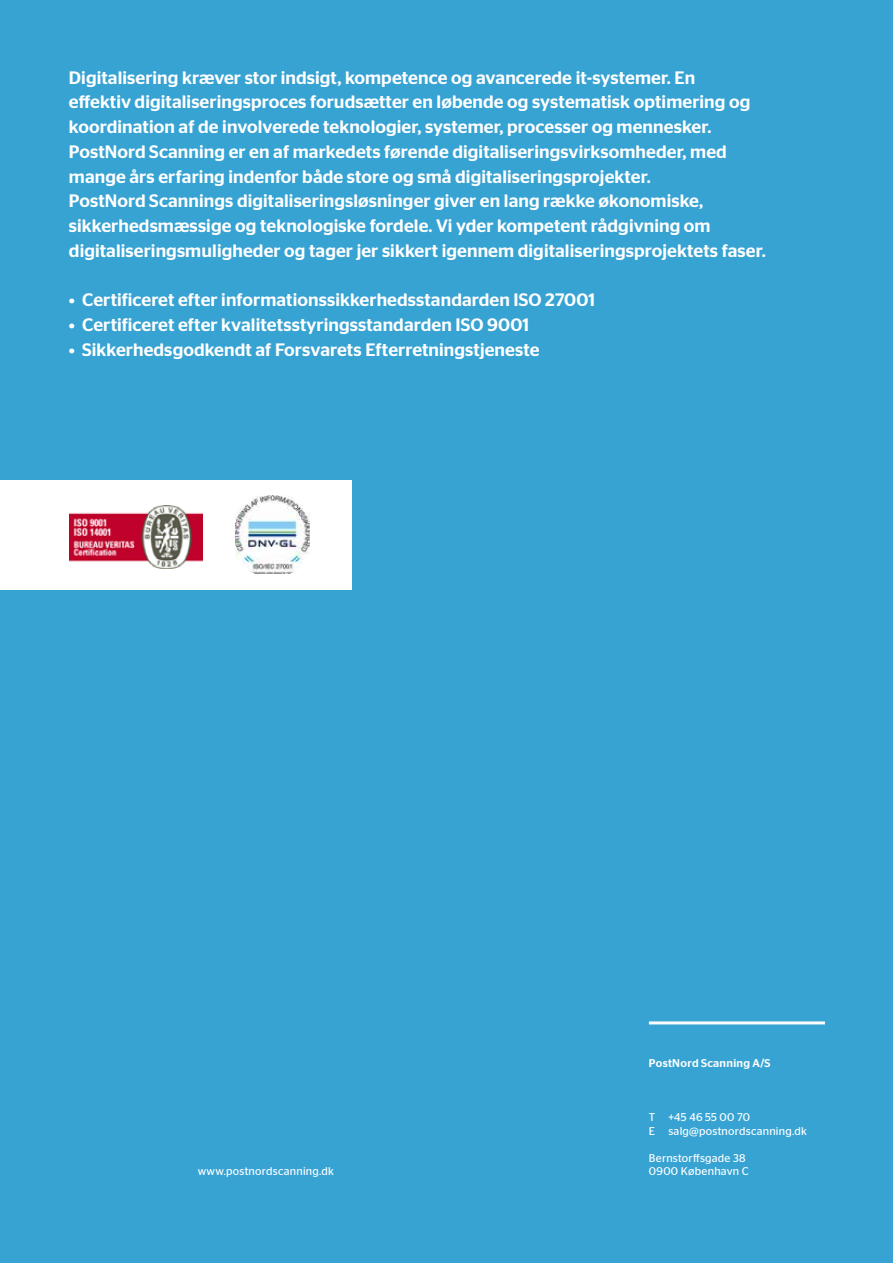
<style>
.page{position:relative;width:893px;height:1263px;background:#37a3d3}
.page>*{position:absolute;margin:0;border:0;box-sizing:border-box;transform-origin:0 0}
.t1{font:500 18px/24.8px "Stag Sans";letter-spacing:.005em;color:#fff}
.t2{font:11.25px/13.5px "Stag Sans";letter-spacing:.02em;color:#fff}
.t3{font:500 11.25px "Stag Sans";letter-spacing:.025em;color:#fff}
</style>
<div class="page">
<hr style="left:649px;top:1021px;width:176px;height:3px;background:#fff">
<div style="left:0;top:481px;width:351px;height:109px;background:#fff"></div>
<img style="left:235px;top:495px;width:75px;height:79px">
<img style="left:70px;top:506px;width:132px;height:62px">
<p class="t1" style="left:69px;top:65px;width:698px">Digitalisering kræver stor indsigt, kompetence og avancerede it-systemer. En<br>effektiv digitaliseringsproces forudsætter en løbende og systematisk optimering og koordination af de involverede teknologier, systemer, processer og mennesker.<br>PostNord Scanning er en af markedets førende digitaliseringsvirksomheder, med mange års erfaring indenfor både store og små digitaliseringsprojekter.<br>PostNord Scannings digitaliseringsløsninger giver en lang række økonomiske, sikkerhedsmæssige og teknologiske fordele. Vi yder kompetent rådgivning om digitaliseringsmuligheder og tager jer sikkert igennem digitaliseringsprojektets faser.</p>
<p class="t1" style="left:69px;top:288px;width:528px">• Certificeret efter informationssikkerhedsstandarden ISO 27001</p>
<p class="t1" style="left:69px;top:312px;width:462px">• Certificeret efter kvalitetsstyringsstandarden ISO 9001</p>
<p class="t1" style="left:69px;top:337px;width:472px">• Sikkerhedsgodkendt af Forsvarets Efterretningstjeneste</p>
<p class="t3" style="left:649px;top:1057px;width:123px">PostNord Scanning A/S</p>
<p class="t2" style="left:649px;top:1110px;width:160px">T +45 46 55 00 70<br>E salg@postnordscanning.dk</p>
<p class="t2" style="left:649px;top:1151px;width:98px">Bernstorffsgade 38</p>
<p class="t2" style="left:198px;top:1164px;width:138px">www.postnordscanning.dk</p>
<p class="t2" style="left:649px;top:1164px;width:101px">0900 København C</p>
</div>
